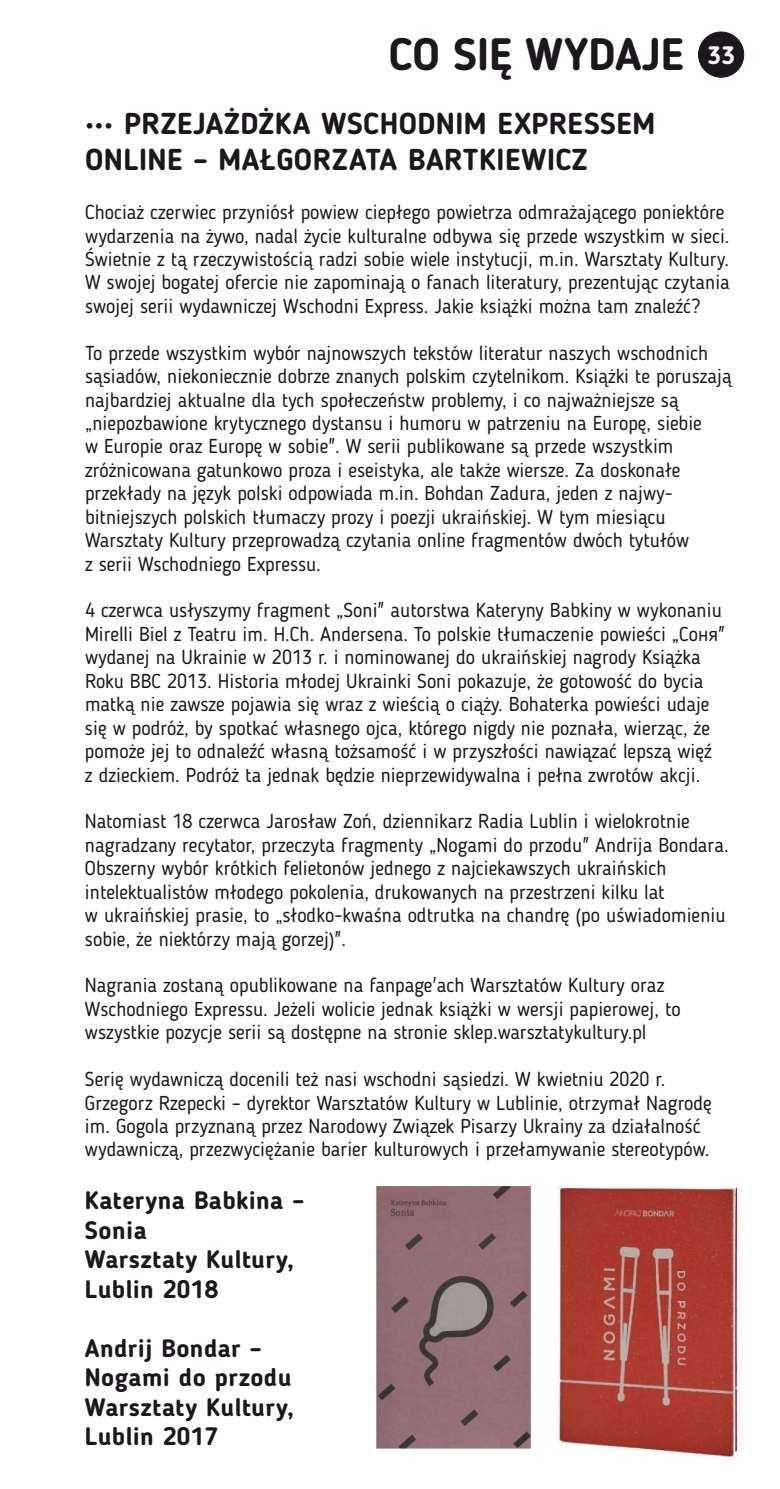
<style>
.page{position:relative;width:780px;height:1489px;background:#fff}
.page>*{position:absolute;margin:0;border:0;box-sizing:border-box;transform-origin:0 0}
.t1{font:700 45px "Blogger Sans";color:#1c171c}
.t2{font:700 30px/35.2px "Blogger Sans";letter-spacing:.015em;color:#1c171c}
.t3{font:700 25px/29.5px "Blogger Sans";letter-spacing:.015em;color:#1c171c}
.t4{font:20px/23.5px "Blogger Sans";color:#1c171c}
</style>
<div class="page">
<div style="left:698px;top:32px;width:46px;height:45px;background:#1c171c;border:1px solid #1c171c;border-radius:50%"></div>
<img style="left:557px;top:1185px;width:184px;height:273px">
<img style="left:376px;top:1186px;width:154px;height:262px">
<h1 class="t1" style="left:389px;top:36px;width:347px">CO SIĘ WYDAJE <sup>33</sup></h1>
<h2 class="t2" style="left:85px;top:109px;width:571px">••• PRZEJAŻDŻKA WSCHODNIM EXPRESSEM<br>ONLINE – MAŁGORZATA BARTKIEWICZ</h2>
<p class="t4" style="left:85px;top:202px;width:646px">Chociaż czerwiec przyniósł powiew ciepłego powietrza odmrażającego poniektóre wydarzenia na żywo, nadal życie kulturalne odbywa się przede wszystkim w sieci.<br>Świetnie z tą rzeczywistością radzi sobie wiele instytucji, m.in. Warsztaty Kultury.<br>W swojej bogatej ofercie nie zapominają o fanach literatury, prezentując czytania swojej serii wydawniczej Wschodni Express. Jakie książki można tam znaleźć?</p>
<p class="t4" style="left:85px;top:343px;width:648px">To przede wszystkim wybór najnowszych tekstów literatur naszych wschodnich sąsiadów, niekoniecznie dobrze znanych polskim czytelnikom. Książki te poruszają najbardziej aktualne dla tych społeczeństw problemy, i co najważniejsze są „niepozbawione krytycznego dystansu i humoru w patrzeniu na Europę, siebie<br>w Europie oraz Europę w sobie". W serii publikowane są przede wszystkim zróżnicowana gatunkowo proza i eseistyka, ale także wiersze. Za doskonałe przekłady na język polski odpowiada m.in. Bohdan Zadura, jeden z najwy&shy;bitniejszych polskich tłumaczy prozy i poezji ukraińskiej. W tym miesiącu Warsztaty Kultury przeprowadzą czytania online fragmentów dwóch tytułów<br>z serii Wschodniego Expressu.</p>
<p class="t4" style="left:85px;top:600px;width:641px">4 czerwca usłyszymy fragment „Soni" autorstwa Kateryny Babkiny w wykonaniu Mirelli Biel z Teatru im. H.Ch. Andersena. To polskie tłumaczenie powieści „Соня" wydanej na Ukrainie w 2013 r. i nominowanej do ukraińskiej nagrody Książka Roku BBC 2013. Historia młodej Ukrainki Soni pokazuje, że gotowość do bycia matką nie zawsze pojawia się wraz z wieścią o ciąży. Bohaterka powieści udaje się w podróż, by spotkać własnego ojca, którego nigdy nie poznała, wierząc, że pomoże jej to odnaleźć własną tożsamość i w przyszłości nawiązać lepszą więź<br>z dzieckiem. Podróż ta jednak będzie nieprzewidywalna i pełna zwrotów akcji.</p>
<p class="t4" style="left:85px;top:811px;width:645px">Natomiast 18 czerwca Jarosław Zoń, dziennikarz Radia Lublin i wielokrotnie nagradzany recytator, przeczyta fragmenty „Nogami do przodu" Andrija Bondara.<br>Obszerny wybór krótkich felietonów jednego z najciekawszych ukraińskich intelektualistów młodego pokolenia, drukowanych na przestrzeni kilku lat<br>w ukraińskiej prasie, to „słodko-kwaśna odtrutka na chandrę (po uświadomieniu sobie, że niektórzy mają gorzej)".</p>
<p class="t4" style="left:85px;top:975px;width:597px">Nagrania zostaną opublikowane na fanpage'ach Warsztatów Kultury oraz<br>Wschodniego Expressu. Jeżeli wolicie jednak książki w wersji papierowej, to wszystkie pozycje serii są dostępne na stronie sklep.warsztatykultury.pl</p>
<p class="t4" style="left:85px;top:1069px;width:628px">Serię wydawniczą docenili też nasi wschodni sąsiedzi. W kwietniu 2020 r.<br>Grzegorz Rzepecki – dyrektor Warsztatów Kultury w Lublinie, otrzymał Nagrodę im. Gogola przyznaną przez Narodowy Związek Pisarzy Ukrainy za działalność wydawniczą, przezwyciężanie barier kulturowych i przełamywanie stereotypów.</p>
<p class="t3" style="left:85px;top:1187px;width:221px">Kateryna Babkina –<br>Sonia<br>Warsztaty Kultury,<br>Lublin 2018</p>
<p class="t3" style="left:85px;top:1335px;width:211px">Andrij Bondar –<br>Nogami do przodu<br>Warsztaty Kultury,<br>Lublin 2017</p>
</div>
